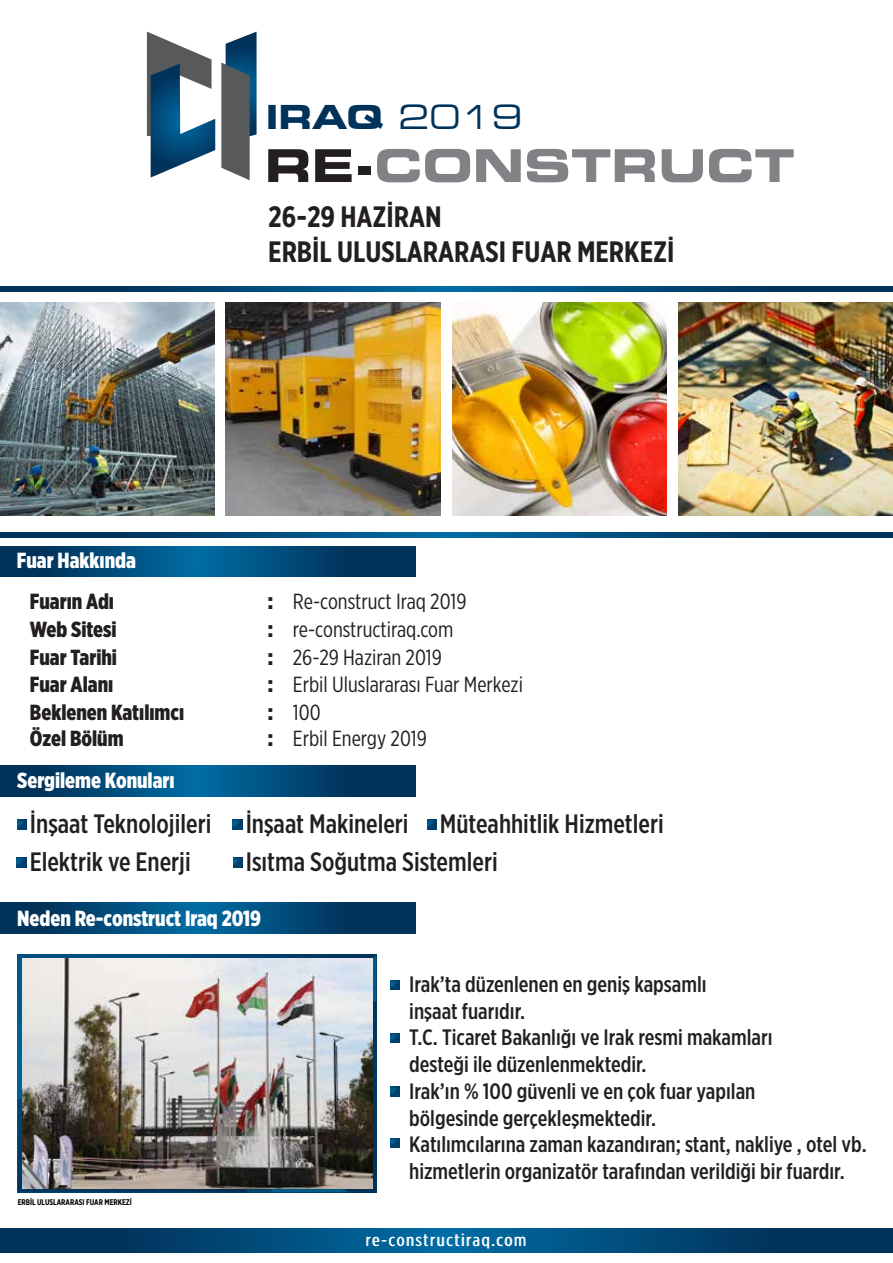
<style>
.page{position:relative;width:893px;height:1263px;background:#fff}
.page>*{position:absolute;margin:0;border:0;box-sizing:border-box;transform-origin:0 0}
.t1{font:700 expanded 32.85px "Square 721 BT";color:#01325a}
.t2{font:700 29.4px/35.4px "Gotham X Narrow";color:#231f20}
.t3{font:500 26.55px "Gotham X Narrow";color:#231f20}
.t4{font:500 22.2px/26.7px "Gotham X Narrow";color:#231f20}
.t5{font:21.9px/27.5px "Gotham X Narrow";color:#231f20}
.t6{font:900 21.9px/27.5px "Gotham X Narrow";color:#231f20}
.t7{font:900 21.9px "Gotham X Narrow";color:#fff}
.t8{font:17.4px "Gotham X Narrow";letter-spacing:.1em;color:#fff}
.t9{font:700 8.25px "Gotham X Narrow";color:#000}
.s1{font-weight:400}
</style>
<div class="page">
<svg style="left:0;top:766px;width:415px;height:30px;background:#004876"></svg>
<svg style="left:17px;top:820px;width:10px;height:9px"></svg>
<svg style="left:233px;top:820px;width:9px;height:9px"></svg>
<svg style="left:427px;top:820px;width:10px;height:9px"></svg>
<svg style="left:17px;top:858px;width:9px;height:9px"></svg>
<svg style="left:233px;top:858px;width:9px;height:9px"></svg>
<svg style="left:0;top:1228px;width:893px;height:24px;background:#004875"></svg>
<svg style="left:0;top:903px;width:415px;height:30px;background:#004876"></svg>
<svg style="left:0;top:547px;width:415px;height:30px;background:#004876"></svg>
<svg style="left:391px;top:980px;width:9px;height:9px"></svg>
<svg style="left:391px;top:1033px;width:9px;height:10px"></svg>
<svg style="left:391px;top:1087px;width:9px;height:9px"></svg>
<svg style="left:391px;top:1138px;width:9px;height:9px"></svg>
<svg style="left:0;top:532px;width:893px;height:5px;background:#004875"></svg>
<svg style="left:0;top:287px;width:893px;height:5px;background:#004875"></svg>
<img style="left:452px;top:302px;width:215px;height:214px">
<img style="left:226px;top:302px;width:215px;height:213px">
<img style="left:0;top:302px;width:215px;height:213px">
<img style="left:678px;top:302px;width:215px;height:213px">
<svg style="left:18px;top:955px;width:358px;height:237px;background:#24597b"></svg>
<img style="left:22px;top:959px;width:350px;height:229px">
<svg style="left:268px;top:149px;width:40px;height:33px"></svg>
<svg style="left:315px;top:149px;width:37px;height:33px"></svg>
<div style="left:358px;top:166px;width:13px;height:9px;background:#231f20"></div>
<svg style="left:377px;top:149px;width:93px;height:33px"></svg>
<svg style="left:476px;top:149px;width:45px;height:33px"></svg>
<svg style="left:527px;top:149px;width:128px;height:33px"></svg>
<svg style="left:662px;top:149px;width:41px;height:33px"></svg>
<svg style="left:709px;top:149px;width:85px;height:33px"></svg>
<svg style="left:221px;top:32px;width:36px;height:148px;background:#5c6e7c"></svg>
<svg style="left:147px;top:32px;width:68px;height:146px"></svg>
<h1 class="t1" style="left:266px;top:98px;width:258px">IRAQ <span class="s1">2019</span></h1>
<p class="t7" style="left:17px;top:547px;width:120px">Fuar Hakkında</p>
<h2 class="t2" style="left:268px;top:199px;width:408px">26-29 HAZİRAN<br>ERBİL ULUSLARARASI FUAR MERKEZİ</h2>
<p class="t6" style="left:30px;top:587px;width:156px">Fuarın Adı<br>Web Sitesi<br>Fuar Tarihi<br>Fuar Alanı<br>Beklenen Katılımcı<br>Özel Bölüm</p>
<p class="t5" style="left:293px;top:587px;width:232px">Re-construct Iraq 2019 re-constructiraq.com<br>26-29 Haziran 2019<br>Erbil Uluslararası Fuar Merkezi<br>100<br>Erbil Energy 2019</p>
<p class="t6" style="left:268px;top:587px;width:7px;text-align:justify">: : : : : :</p>
<p class="t7" style="left:17px;top:766px;width:159px">Sergileme Konuları</p>
<p class="t3" style="left:30px;top:807px;width:183px">İnşaat Teknolojileri</p>
<p class="t3" style="left:246px;top:807px;width:164px">İnşaat Makineleri</p>
<p class="t3" style="left:440px;top:807px;width:225px">Müteahhitlik Hizmetleri</p>
<p class="t3" style="left:30px;top:845px;width:163px">Elektrik ve Enerji</p>
<p class="t3" style="left:246px;top:845px;width:254px">Isıtma Soğutma Sistemleri</p>
<p class="t7" style="left:17px;top:904px;width:246px">Neden Re-construct Iraq 2019</p>
<p class="t9" style="left:18px;top:1197px;width:116px">ERBİL ULUSLARARASI FUAR MERKEZİ</p>
<p class="t4" style="left:409px;top:970px;width:459px">Irak’ta düzenlenen en geniş kapsamlı<br>inşaat fuarıdır.<br>T.C. Ticaret Bakanlığı ve Irak resmi makamları<br>desteği ile düzenlenmektedir.<br>Irak’ın % 100 güvenli ve en çok fuar yapılan<br>bölgesinde gerçekleşmektedir.<br>Katılımcılarına zaman kazandıran; stant, nakliye , otel vb. hizmetlerin organizatör tarafından verildiği bir fuardır.</p>
<p class="t8" style="left:365px;top:1230px;width:162px">re-constructiraq.com</p>
</div>
